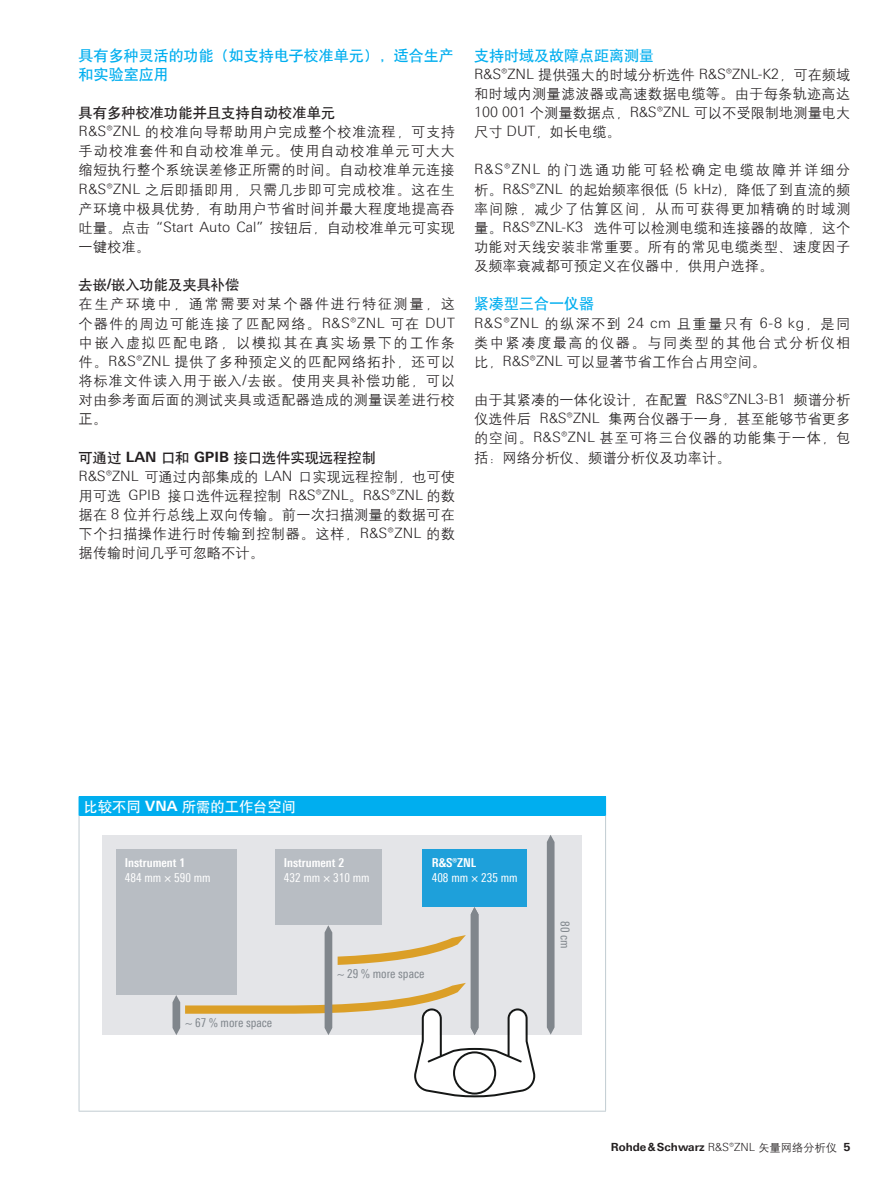
<style>
.page{position:relative;width:893px;height:1191px;background:#fff}
.page>*{position:absolute;margin:0;border:0;box-sizing:border-box;transform-origin:0 0}
.t1{font:15px/19.2px "H Yb 1 gj";color:#00aeef}
.t2{font:14.25px/19.2px "H Yg 2 gj";letter-spacing:.015em;color:#231f20;text-align:justify}
.t3{font:300 14.25px "Linotype Univers 330";color:#231f20}
.t4{font:14.25px "H Yb 1 gj";color:#231f20}
.t5{font:14.25px/19.2px "H Yg 2 gj";letter-spacing:.105em;color:#231f20}
.t6{font:14.25px "H Yb 1 gj";color:#fff}
.t7{font:12.3px "Linotype Univers 420 Cn";color:#fff}
.t8{font:12.3px "Linotype Univers 420 Cn";color:#80868c}
.t9{font:700 12.3px "Linotype Univers 620 Cn";color:#fff}
.t10{font:700 11.25px "Linotype Univers 630";color:#231f20}
.s1{font-family:"Linotype Univers 330";font-weight:300}
.s2{font-family:"Linotype Univers 630";font-weight:700}
.s3{font-family:"H Yg 2 gj";font-weight:400}
</style>
<div class="page">
<div style="left:79px;top:796px;width:527px;height:19px;background:#00aeef"></div>
<hr style="left:79px;top:815px;width:1px;height:295px;background:#c1ccd2">
<hr style="left:605px;top:815px;width:1px;height:295px;background:#c1ccd2">
<hr style="left:79px;top:1110px;width:527px;height:1px;background:#c1ccd2">
<div style="left:102px;top:834px;width:480px;height:200px;background:#e4e5e8"></div>
<div style="left:116px;top:849px;width:120px;height:146px;background:#b8bdc3"></div>
<div style="left:275px;top:849px;width:107px;height:76px;background:#b8bdc3"></div>
<div style="left:422px;top:849px;width:105px;height:58px;background:#1ea0da"></div>
<svg style="left:547px;top:834px;width:7px;height:200px"></svg>
<svg style="left:173px;top:907px;width:362px;height:190px"></svg>
<p class="t1" style="left:79px;top:45px;width:376px">具有多种灵活的功能（如支持电子校准单元），适合生产和实验室应用</p>
<p class="t4" style="left:79px;top:106px;width:258px">具有多种校准功能并且支持自动校准单元</p>
<p class="t2" style="left:79px;top:122px;width:378px"><span class="s1">R&amp;S®ZNL</span> 的校准向导帮助用户完成整个校准流程，可支持手动校准套件和自动校准单元。使用自动校准单元可大大缩短执行整个系统误差修正所需的时间。自动校准单元连接<span class="s1">R&amp;S®ZNL</span> 之后即插即用，只需几步即可完成校准。这在生产环境中极具优势，有助用户节省时间并最大程度地提高吞吐量。点击 <span class="s1">“Start Auto Cal”</span> 按钮后，自动校准单元可实现一键校准。</p>
<p class="t4" style="left:79px;top:278px;width:162px">去嵌<span class="s2">/</span>嵌入功能及夹具补偿</p>
<p class="t2" style="left:79px;top:294px;width:378px">在生产环境中，通常需要对某个器件进行特征测量，这个器件的周边可能连接了匹配网络。<span class="s1">R&amp;S®ZNL</span> 可在 <span class="s1">DUT</span>中嵌入虚拟匹配电路，以模拟其在真实场景下的工作条件。<span class="s1">R&amp;S®ZNL</span> 提供了多种预定义的匹配网络拓扑，还可以将标准文件读入用于嵌入<span class="s1">/</span>去嵌。使用夹具补偿功能，可以对由参考面后面的测试夹具或适配器造成的测量误差进行校正。</p>
<p class="t4" style="left:79px;top:450px;width:299px">可通过 <span class="s2">LAN</span> 口和 <span class="s2">GPIB</span> 接口选件实现远程控制</p>
<p class="t2" style="left:79px;top:467px;width:378px"><span class="s1">R&amp;S®ZNL</span> 可通过内部集成的 <span class="s1">LAN</span> 口实现远程控制，也可使</p>
<p class="t3" style="left:79px;top:486px;width:378px"><span class="s3">用可选</span> GPIB <span class="s3">接口选件远程控制</span> R&amp;S®ZNL<span class="s3">。</span>R&amp;S®ZNL <span class="s3">的数</span></p>
<p class="t2" style="left:79px;top:505px;width:378px">据在 <span class="s1">8</span> 位并行总线上双向传输。前一次扫描测量的数据可在下个扫描操作进行时传输到控制器。这样，<span class="s1">R&amp;S®ZNL</span> 的数据传输时间几乎可忽略不计。</p>
<p class="t1" style="left:474px;top:45px;width:181px">支持时域及故障点距离测量</p>
<p class="t3" style="left:474px;top:65px;width:378px">R&amp;S®ZNL <span class="s3">提供强大的时域分析选件</span> R&amp;S®ZNL-K2<span class="s3">，可在频域</span></p>
<p class="t2" style="left:474px;top:84px;width:378px">和时域内测量滤波器或高速数据电缆等。由于每条轨迹高达<span class="s1">100 001</span> 个测量数据点，<span class="s1">R&amp;S®ZNL</span> 可以不受限制地测量电大尺寸 <span class="s1">DUT</span>，如长电缆。</p>
<p class="t2" style="left:474px;top:160px;width:378px"><span class="s1">R&amp;S®ZNL</span> 的门选通功能可轻松确定电缆故障并详细分析。<span class="s1">R&amp;S®ZNL</span> 的起始频率很低 <span class="s1">(5 kHz)</span>，降低了到直流的频率间隙，减少了估算区间，从而可获得更加精确的时域测量。<span class="s1">R&amp;S®ZNL-K3</span> 选件可以检测电缆和连接器的故障，这个功能对天线安装非常重要。所有的常见电缆类型、速度因子及频率衰减都可预定义在仪器中，供用户选择。</p>
<p class="t1" style="left:474px;top:294px;width:121px">紧凑型三合一仪器</p>
<p class="t3" style="left:474px;top:314px;width:378px">R&amp;S®ZNL <span class="s3">的纵深不到</span> 24 cm <span class="s3">且重量只有</span> 6-8 kg<span class="s3">，是同</span></p>
<p class="t5" style="left:474px;top:333px;width:378px">类中紧凑度最高的仪器。与同类型的其他台式分析仪相比，<span class="s1">R&amp;S®ZNL</span> 可以显著节省工作台占用空间。</p>
<p class="t2" style="left:474px;top:390px;width:378px">由于其紧凑的一体化设计，在配置 <span class="s1">R&amp;S®ZNL3-B1</span> 频谱分析仪选件后 <span class="s1">R&amp;S®ZNL</span> 集两台仪器于一身，甚至能够节省更多的空间。<span class="s1">R&amp;S®ZNL</span> 甚至可将三台仪器的功能集于一体，包括：网络分析仪、频谱分析仪及功率计。</p>
<p class="t6" style="left:84px;top:799px;width:214px">比较不同 <span class="s2">VNA</span> 所需的工作台空间</p>
<p class="t9" style="left:125px;top:855px;width:62px">Instrument 1</p>
<p class="t7" style="left:125px;top:870px;width:87px">484 mm × 590 mm</p>
<p class="t9" style="left:284px;top:855px;width:62px">Instrument 2</p>
<p class="t7" style="left:284px;top:870px;width:87px">432 mm × 310 mm</p>
<p class="t9" style="left:432px;top:855px;width:46px">¸ZNL</p>
<p class="t7" style="left:432px;top:870px;width:87px">408 mm × 235 mm</p>
<p class="t8" style="left:185px;top:1015px;width:89px">~ 67 % more space</p>
<p class="t8" style="left:337px;top:966px;width:89px">~ 29 % more space</p>
<p class="t8" style="left:572px;top:921px;width:29px;rotate:90deg">80 cm</p>
<p class="t10" style="left:611px;top:1139px;width:241px">Rohde&amp;Schwarz <span class="s1">R&amp;S®ZNL</span> <span class="s3">矢量网络分析仪</span> 5</p>
</div>
